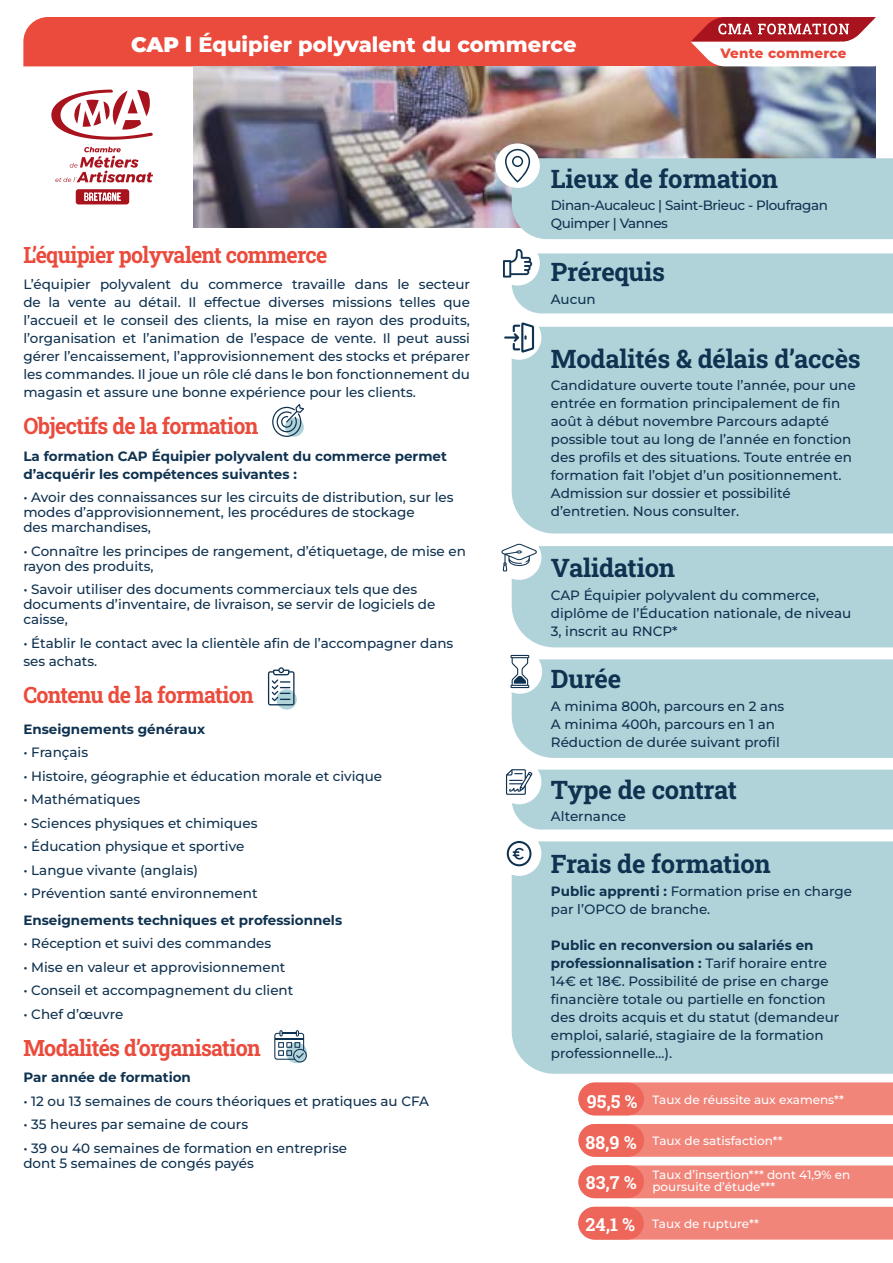
<style>
.page{position:relative;width:893px;height:1263px;background:#fff}
.page>*{position:absolute;margin:0;border:0;box-sizing:border-box;transform-origin:0 0}
.t1{font:700 25.5px "Roboto Slab";letter-spacing:-.01em;color:#0f3250}
.t2{font:700 22.5px "Roboto Slab";letter-spacing:-.03em;color:#ea4b3c;scale:.95 1}
.t3{font:800 21px "Montserrat";color:#fff}
.t4{font:500 13.5px/18px "Montserrat";color:#0f3250}
.t5{font:700 13.5px/18px "Montserrat";color:#0f3250}
.t6{font:500 13.5px/18px "Montserrat";letter-spacing:-.03em;color:#0f3250}
.t7{font:800 13.5px "Montserrat";letter-spacing:.02em;color:#ea4b3c}
.t8{font:500 12px/12px "Montserrat";color:#fff}
.s1{font-weight:900}
.s2{font-weight:700}
.s3{font-family:"Roboto Slab";font-weight:700;font-size:18px}
</style>
<div class="page">
<div style="left:579px;top:1165px;width:314px;height:33px;background:#f1857a"></div>
<div style="left:578px;top:1165px;width:66px;height:33px;background:#ed6659;border-radius:16px"></div>
<div style="left:578px;top:1124px;width:315px;height:33px;background:#f1857a"></div>
<div style="left:579px;top:1124px;width:65px;height:33px;background:#ed6659;border-radius:16px"></div>
<div style="left:581px;top:1082px;width:312px;height:33px;background:#f1857a"></div>
<div style="left:578px;top:1083px;width:66px;height:32px;background:#ed6659;border-radius:16px"></div>
<div style="left:578px;top:1207px;width:315px;height:32px;background:#f1857a"></div>
<div style="left:578px;top:1207px;width:66px;height:32px;background:#ed6659;border-radius:16px"></div>
<img style="left:193px;top:67px;width:683px;height:160px">
<svg style="left:272px;top:404px;width:32px;height:33px"></svg>
<svg style="left:274px;top:1030px;width:33px;height:32px"></svg>
<svg style="left:276px;top:689px;width:21px;height:21px"></svg>
<svg style="left:268px;top:667px;width:26px;height:38px"></svg>
<svg style="left:51px;top:90px;width:102px;height:50px"></svg>
<svg style="left:55px;top:147px;width:98px;height:36px"></svg>
<svg style="left:76px;top:189px;width:53px;height:15px"></svg>
<svg style="left:501px;top:544px;width:392px;height:103px;background:#b5d4db"></svg>
<svg style="left:510px;top:655px;width:383px;height:103px;background:#b5d4db"></svg>
<svg style="left:506px;top:769px;width:387px;height:60px;background:#b3d3da"></svg>
<div style="left:512px;top:841px;width:381px;height:233px;background:#b0d2d9"></div>
<div style="left:497px;top:831px;width:44px;height:45px;background:#fff;border-radius:50%"></div>
<svg style="left:507px;top:841px;width:24px;height:25px"></svg>
<div style="left:512px;top:327px;width:381px;height:206px;background:#b0d2d9"></div>
<div style="left:497px;top:315px;width:44px;height:45px;background:#fff;border-radius:50%"></div>
<svg style="left:504px;top:322px;width:30px;height:31px"></svg>
<svg style="left:503px;top:249px;width:390px;height:64px;background:#b7d5db"></svg>
<div style="left:495px;top:143px;width:45px;height:45px;background:#fff;border-radius:50%"></div>
<svg style="left:505px;top:149px;width:388px;height:90px;background:#afccd3"></svg>
<svg style="left:23px;top:17px;width:853px;height:49px;background:#e75c51"></svg>
<h3 class="t3" style="left:131px;top:29px;width:447px"><span class="s1">CAP l</span> Équipier polyvalent du commerce</h3>
<p class="t7" style="left:720px;top:44px;width:128px">Vente commerce</p>
<h2 class="t2" style="left:23px;top:239px;width:322px">L’équipier polyvalent commerce</h2>
<p class="t4" style="left:23px;top:275px;width:448px;text-align:justify">L’équipier polyvalent du commerce travaille dans le secteur de la vente au détail. Il effectue diverses missions telles que l’accueil et le conseil des clients, la mise en rayon des produits, l’organisation et l’animation de l’espace de vente. Il peut aussi gérer l’encaissement, l’approvisionnement des stocks et préparer les commandes. Il joue un rôle clé dans le bon fonctionnement du magasin et assure une bonne expérience pour les clients.</p>
<h2 class="t2" style="left:23px;top:411px;width:249px">Objectifs de la formation</h2>
<p class="t5" style="left:23px;top:446px;width:425px">La formation CAP Équipier polyvalent du commerce permet d’acquérir les compétences suivantes :</p>
<p class="t4" style="left:23px;top:489px;width:432px;line-height:15px">• Avoir des connaissances sur les circuits de distribution, sur les modes d’approvisionnement, les procédures de stockage<br>des marchandises,</p>
<p class="t4" style="left:23px;top:543px;width:444px;line-height:15px">• Connaître les principes de rangement, d’étiquetage, de mise en rayon des produits,</p>
<p class="t4" style="left:23px;top:581px;width:413px;line-height:15px">• Savoir utiliser des documents commerciaux tels que des documents d’inventaire, de livraison, se servir de logiciels de caisse,</p>
<p class="t4" style="left:23px;top:633px;width:431px">• Établir le contact avec la clientèle afin de l’accompagner dans ses achats.</p>
<h2 class="t2" style="left:23px;top:679px;width:244px">Contenu de la formation</h2>
<p class="t5" style="left:23px;top:719px;width:183px">Enseignements généraux</p>
<p class="t4" style="left:23px;top:743px;width:66px">• Français</p>
<p class="t4" style="left:23px;top:766px;width:360px">• Histoire, géographie et éducation morale et civique</p>
<p class="t4" style="left:23px;top:790px;width:118px">• Mathématiques</p>
<p class="t4" style="left:23px;top:813px;width:236px">• Sciences physiques et chimiques</p>
<p class="t4" style="left:23px;top:837px;width:222px">• Éducation physique et sportive</p>
<p class="t4" style="left:23px;top:860px;width:176px">• Langue vivante (anglais)</p>
<p class="t4" style="left:23px;top:884px;width:236px">• Prévention santé environnement</p>
<p class="t5" style="left:23px;top:910px;width:320px">Enseignements techniques et professionnels</p>
<p class="t4" style="left:23px;top:934px;width:249px">• Réception et suivi des commandes</p>
<p class="t4" style="left:23px;top:957px;width:264px">• Mise en valeur et approvisionnement</p>
<p class="t4" style="left:23px;top:981px;width:271px">• Conseil et accompagnement du client</p>
<p class="t4" style="left:23px;top:1004px;width:102px">• Chef d’œuvre</p>
<h2 class="t2" style="left:23px;top:1032px;width:251px">Modalités d’organisation</h2>
<p class="t5" style="left:23px;top:1068px;width:169px">Par année de formation</p>
<p class="t4" style="left:23px;top:1091px;width:407px">• 12 ou 13 semaines de cours théoriques et pratiques au CFA</p>
<p class="t4" style="left:23px;top:1115px;width:226px">• 35 heures par semaine de cours</p>
<p class="t4" style="left:23px;top:1140px;width:325px;line-height:15px">• 39 ou 40 semaines de formation en entreprise dont 5 semaines de congés payés</p>
<h1 class="t1" style="left:551px;top:161px;width:229px">Lieux de formation</h1>
<p class="t6" style="left:551px;top:196px;width:279px">Dinan-Aucaleuc | Saint-Brieuc - Ploufragan<br>Quimper | Vannes</p>
<h1 class="t1" style="left:551px;top:255px;width:116px">Prérequis</h1>
<p class="t4" style="left:551px;top:290px;width:46px">Aucun</p>
<h1 class="t1" style="left:551px;top:341px;width:311px">Modalités &amp; délais d’accès</h1>
<p class="t4" style="left:551px;top:376px;width:306px">Candidature ouverte toute l’année, pour une entrée en formation principalement de fin août à début novembre Parcours adapté possible tout au long de l’année en fonction des profils et des situations. Toute entrée en formation fait l’objet d’un positionnement.<br>Admission sur dossier et possibilité d’entretien. Nous consulter.</p>
<h1 class="t1" style="left:551px;top:551px;width:126px">Validation</h1>
<p class="t4" style="left:551px;top:585px;width:302px">CAP Équipier polyvalent du commerce, diplôme de l’Éducation nationale, de niveau<br>3, inscrit au RNCP*</p>
<h1 class="t1" style="left:551px;top:662px;width:72px">Durée</h1>
<p class="t4" style="left:551px;top:697px;width:235px">A minima 800h, parcours en 2 ans<br>A minima 400h, parcours en 1 an<br>Réduction de durée suivant profil</p>
<h1 class="t1" style="left:551px;top:772px;width:188px">Type de contrat</h1>
<p class="t4" style="left:551px;top:807px;width:77px">Alternance</p>
<h1 class="t1" style="left:551px;top:846px;width:221px">Frais de formation</h1>
<p class="t4" style="left:551px;top:881px;width:303px"><span class="s2">Public apprenti :</span> Formation prise en charge par l’OPCO de branche.</p>
<p class="t4" style="left:551px;top:935px;width:290px"><span class="s2">Public en reconversion ou salariés en professionnalisation :</span> Tarif horaire entre 14€ et 18€. Possibilité de prise en charge financière totale ou partielle en fonction des droits acquis et du statut (demandeur emploi, salarié, stagiaire de la formation professionnelle…).</p>
<p class="t8" style="left:587px;top:1093px;width:259px"><span class="s3">95,5 %</span> Taux de réussite aux examens**</p>
<p class="t8" style="left:586px;top:1135px;width:199px"><span class="s3">88,9 %</span> Taux de satisfaction**</p>
<p class="t8" style="left:586px;top:1169px;width:266px;text-indent:67px">Taux d’insertion*** dont 41,9% en<br><sup>83,7</sup> <sup>%</sup> poursuite d’étude***</p>
<p class="t8" style="left:586px;top:1217px;width:175px"><span class="s3">24,1 %</span> Taux de rupture**</p>
</div>
